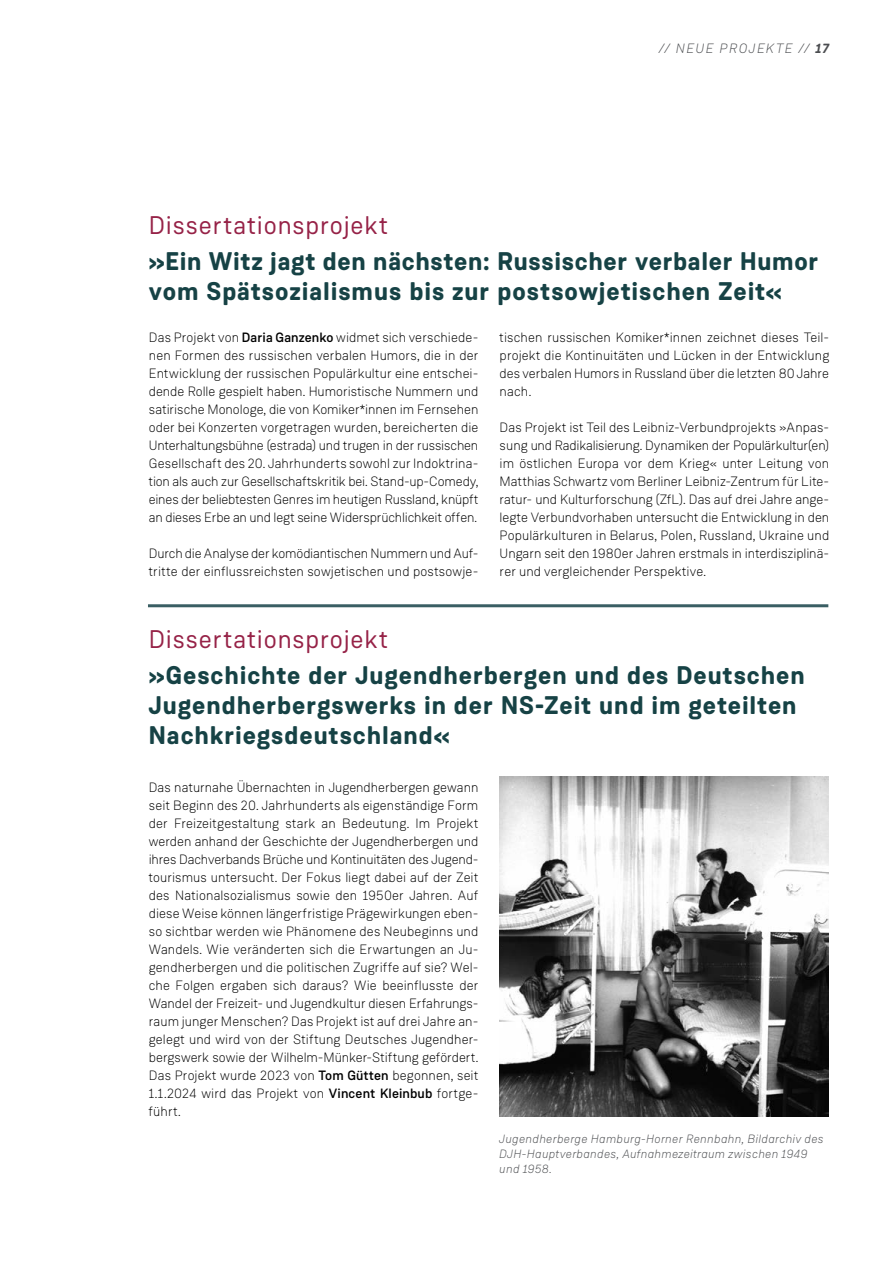
<style>
.page{position:relative;width:893px;height:1263px;background:#fff}
.page>*{position:absolute;margin:0;border:0;box-sizing:border-box;transform-origin:0 0}
.t1{font:700 25.5px/30px "Weissenhof Grotesk";letter-spacing:.035em;color:#164245}
.t2{font:25.5px "Weissenhof Grotesk";letter-spacing:.03em;color:#962247}
.t3{font:300 13.5px/18px "Weissenhof Grotesk";color:#000;text-align:justify}
.t4{font:italic 300 13.5px "Weissenhof Grotesk";letter-spacing:.115em;color:#4b4d50}
.t5{font:italic 300 12px/15px "Weissenhof Grotesk";letter-spacing:.03em;color:#4b4d50}
.s1{font-weight:700}
.s2{font-weight:500}
</style>
<div class="page">
<hr style="left:148px;top:604px;width:680px;height:3px;background:#395e63">
<img style="left:500px;top:776px;width:329px;height:340px">
<p class="t4" style="left:659px;top:40px;width:171px">// NEUE PROJEKTE // <span class="s1">17</span></p>
<h1 class="t2" style="left:149px;top:210px;width:241px">Dissertationsprojekt</h1>
<h1 class="t1" style="left:149px;top:247px;width:671px">»Ein Witz jagt den nächsten: Russischer verbaler Humor vom Spätsozialismus bis zur postsowjetischen Zeit«</h1>
<p class="t3" style="left:149px;top:328px;width:331px">Das Projekt von <span class="s2">Daria Ganzenko</span> widmet sich verschiede&shy;nen Formen des russischen verbalen Humors, die in der Entwicklung der russischen Populärkultur eine entschei&shy;dende Rolle gespielt haben. Humoristische Nummern und satirische Monologe, die von Komiker*innen im Fernsehen oder bei Konzerten vorgetragen wurden, bereicherten die Unterhaltungsbühne (estrada) und trugen in der russischen Gesellschaft des 20. Jahrhunderts sowohl zur Indoktrina&shy;tion als auch zur Gesellschaftskritik bei. Stand-up-Comedy, eines der beliebtesten Genres im heutigen Russland, knüpft an dieses Erbe an und legt seine Widersprüchlichkeit offen.</p>
<p class="t3" style="left:149px;top:544px;width:331px">Durch die Analyse der komödiantischen Nummern und Auf&shy;tritte der einflussreichsten sowjetischen und postsowje-</p>
<p class="t3" style="left:500px;top:328px;width:331px">tischen russischen Komiker*innen zeichnet dieses Teil&shy;projekt die Kontinuitäten und Lücken in der Entwicklung des verbalen Humors in Russland über die letzten 80 Jahre nach.</p>
<p class="t3" style="left:500px;top:418px;width:331px">Das Projekt ist Teil des Leibniz-Verbundprojekts »Anpas&shy;sung und Radikalisierung. Dynamiken der Populärkultur(en) im östlichen Europa vor dem Krieg« unter Leitung von Matthias Schwartz vom Berliner Leibniz-Zentrum für Lite&shy;ratur- und Kulturforschung (ZfL). Das auf drei Jahre ange&shy;legte Verbundvorhaben untersucht die Entwicklung in den Populärkulturen in Belarus, Polen, Russland, Ukraine und Ungarn seit den 1980er Jahren erstmals in interdisziplinä&shy;rer und vergleichender Perspektive.</p>
<h1 class="t2" style="left:149px;top:624px;width:241px">Dissertationsprojekt</h1>
<h1 class="t1" style="left:149px;top:661px;width:657px">»Geschichte der Jugendherbergen und des Deutschen<br>Jugendherbergswerks in der NS-Zeit und im geteilten<br>Nachkriegsdeutschland«</h1>
<p class="t3" style="left:149px;top:778px;width:331px">Das naturnahe Übernachten in Jugendherbergen gewann seit Beginn des 20. Jahrhunderts als eigenständige Form der Freizeitgestaltung stark an Bedeutung. Im Projekt werden anhand der Geschichte der Jugendherbergen und ihres Dachverbands Brüche und Kontinuitäten des Jugend&shy;tourismus untersucht. Der Fokus liegt dabei auf der Zeit des Nationalsozialismus sowie den 1950er Jahren. Auf diese Weise können längerfristige Prägewirkungen eben&shy;so sichtbar werden wie Phänomene des Neubeginns und Wandels. Wie veränderten sich die Erwartungen an Ju&shy;gendherbergen und die politischen Zugriffe auf sie? Wel&shy;che Folgen ergaben sich daraus? Wie beeinflusste der Wandel der Freizeit- und Jugendkultur diesen Erfahrungs&shy;raum junger Menschen? Das Projekt ist auf drei Jahre an&shy;gelegt und wird von der Stiftung Deutsches Jugendher&shy;bergswerk sowie der Wilhelm-Münker-Stiftung gefördert.<br>Das Projekt wurde 2023 von <span class="s2">Tom Gütten</span> begonnen, seit 1.1.2024 wird das Projekt von <span class="s2">Vincent Kleinbub</span> fortge&shy;führt.</p>
<p class="t5" style="left:500px;top:1131px;width:326px">Jugendherberge Hamburg-Horner Rennbahn, Bildarchiv des<br>DJH-Hauptverbandes, Aufnahmezeitraum zwischen 1949 und 1958.</p>
</div>
